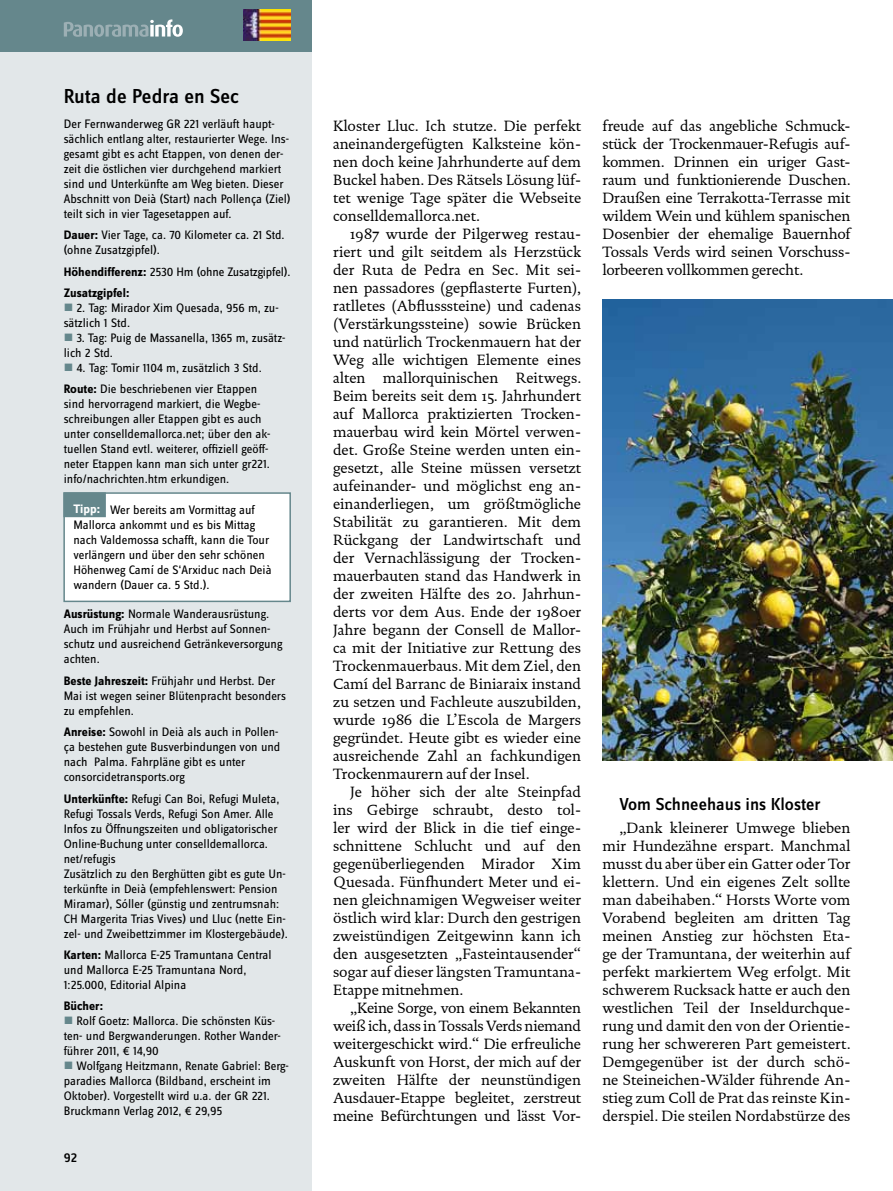
<style>
.page{position:relative;width:893px;height:1191px;background:#fff}
.page>*{position:absolute;margin:0;border:0;box-sizing:border-box;transform-origin:0 0}
.t1{font:500 21px "Zine Sans Dis";color:#000}
.t2{font:500 18px "Zine Sans Dis";color:#000}
.t3{font:15px/18px "DTL Documenta ST";letter-spacing:-.005em;color:#000;text-align:justify}
.t4{font:500 13.5px "Zine Sans Dis";color:#000}
.t5{font:12.75px/15px "Zine Sans Dis";color:#000}
.t6{font:700 12.75px/21.5px "Zine Sans Dis";color:#000}
.t7{font:700 12.75px "Zine Sans Dis";color:#fff}
.s1{font-weight:700}
.s2{font-weight:400}
.s3{color:#65878c}
</style>
<div class="page">
<div style="left:0;top:0;width:312px;height:1191px;background:#e2e7e9"></div>
<div style="left:0;top:0;width:312px;height:51px;background:#65878c"></div>
<svg style="left:64px;top:19px;width:119px;height:18px"></svg>
<img style="left:244px;top:9px;width:47px;height:32px">
<img style="left:602px;top:300px;width:291px;height:461px">
<div style="left:64px;top:493px;width:226px;height:108px;background:#fff"></div>
<div style="left:63px;top:492px;width:228px;height:110px;border:2px solid #65878c"></div>
<div style="left:64px;top:493px;width:41px;height:23px;background:#65878c"></div>
<div style="left:63px;top:492px;width:43px;height:25px;border:2px solid #65878c"></div>
<h1 class="t1" style="left:64px;top:85px;width:177px">Ruta de Pedra en Sec</h1>
<p class="t5" style="left:64px;top:117px;width:228px">Der Fernwanderweg GR 221 verläuft haupt&shy;sächlich entlang alter, restaurierter Wege. Ins&shy;gesamt gibt es acht Etappen, von denen der&shy;zeit die östlichen vier durchgehend markiert sind und Unterkünfte am Weg bieten. Dieser Abschnitt von Deià (Start) nach Pollença (Ziel) teilt sich in vier Tagesetappen auf.</p>
<p class="t5" style="left:64px;top:228px;width:222px"><span class="s1">Dauer:</span> Vier Tage, ca. 70 Kilometer ca. 21 Std. (ohne Zusatzgipfel).</p>
<p class="t6" style="left:64px;top:261px;width:228px">Höhendifferenz: <span class="s2">2530 Hm (ohne Zusatzgipfel).<br></span>Zusatzgipfel:</p>
<p class="t5" style="left:64px;top:301px;width:216px"><span class="s3">■</span> 2. Tag: Mirador Xim Quesada, 956 m, zu&shy;sätzlich 1 Std.</p>
<p class="t5" style="left:64px;top:331px;width:223px"><span class="s3">■</span> 3. Tag: Puig de Massanella, 1365 m, zusätz&shy;lich 2 Std.</p>
<p class="t5" style="left:64px;top:358px;width:199px;line-height:21.5px"><span class="s3">■</span> 4. Tag: Tomir 1104 m, zusätzlich 3 Std.<br><span class="s1">Route:</span> Die beschriebenen vier Etappen</p>
<p class="t5" style="left:64px;top:397px;width:208px">sind hervorragend markiert, die Wegbe&shy;schreibungen aller Etappen gibt es auch unter conselldemallorca.net; über den ak&shy;tuellen Stand evtl. weiterer, offiziell geöff-- neter Etappen kann man sich unter gr221. info/nachrichten.htm erkundigen.</p>
<p class="t7" style="left:73px;top:502px;width:28px">Tipp:</p>
<p class="t5" style="left:73px;top:503px;width:200px;text-indent:37px">Wer bereits am Vormittag auf Mallorca ankommt und es bis Mittag nach Valdemossa schafft, kann die Tour verlängern und über den sehr schönen Höhenweg Camí de S‘Arxiduc nach Deià wandern (Dauer ca. 5 Std.).</p>
<p class="t5" style="left:64px;top:607px;width:220px"><span class="s1">Ausrüstung:</span> Normale Wanderausrüstung.<br>Auch im Frühjahr und Herbst auf Sonnen&shy;schutz und ausreichend Getränkeversorgung achten.</p>
<p class="t5" style="left:64px;top:674px;width:224px"><span class="s1">Beste Jahreszeit:</span> Frühjahr und Herbst. Der<br>Mai ist wegen seiner Blütenpracht besonders zu empfehlen.</p>
<p class="t5" style="left:64px;top:725px;width:218px"><span class="s1">Anreise:</span> Sowohl in Deià als auch in Pollen&shy;ça bestehen gute Busverbindungen von und nach Palma. Fahrpläne gibt es unter consorcidetransports.org</p>
<p class="t5" style="left:64px;top:791px;width:225px"><span class="s1">Unterkünfte:</span> Refugi Can Boi, Refugi Muleta, Refugi Tossals Verds, Refugi Son Amer. Alle Infos zu Öffnungszeiten und obligatorischer Online-Buchung unter conselldemallorca. net/refugis<br>Zusätzlich zu den Berghütten gibt es gute Un&shy;terkünfte in Deià (empfehlenswert: Pension Miramar), Sóller (günstig und zentrumsnah:<br>CH Margerita Trias Vives) und Lluc (nette Ein&shy;zel- und Zweibettzimmer im Klostergebäude).</p>
<p class="t5" style="left:64px;top:948px;width:209px"><span class="s1">Karten:</span> Mallorca E-25 Tramuntana Central und Mallorca E-25 Tramuntana Nord,<br>1:25.000, Editorial Alpina</p>
<p class="t6" style="left:64px;top:996px;width:41px">Bücher:</p>
<p class="t5" style="left:64px;top:1014px;width:219px"><span class="s3">■</span> Rolf Goetz: Mallorca. Die schönsten Küs&shy;ten- und Bergwanderungen. Rother Wander&shy;führer 2011, € 14,90</p>
<p class="t5" style="left:64px;top:1059px;width:227px"><span class="s3">■</span> Wolfgang Heitzmann, Renate Gabriel: Berg&shy;paradies Mallorca (Bildband, erscheint im Oktober). Vorgestellt wird u.a. der GR 221.<br>Bruckmann Verlag 2012, € 29,95</p>
<p class="t4" style="left:64px;top:1150px;width:15px">92</p>
<p class="t3" style="left:333px;top:117px;width:250px">Kloster Lluc. Ich stutze. Die perfekt aneinandergefügten Kalksteine kön&shy;nen doch keine Jahrhunderte auf dem Buckel haben. Des Rätsels Lösung lüf&shy;tet wenige Tage später die Webseite conselldemallorca.net.</p>
<p class="t3" style="left:333px;top:225px;width:250px;text-indent:17px">1987 wurde der Pilgerweg restau&shy;riert und gilt seitdem als Herzstück der Ruta de Pedra en Sec. Mit sei&shy;nen passadores (gepflasterte Furten), ratlletes (Abflusssteine) und cadenas (Verstärkungssteine) sowie Brücken und natürlich Trockenmauern hat der Weg alle wichtigen Elemente eines alten mallorquinischen Reitwegs.<br>Beim bereits seit dem 15. Jahrhundert auf Mallorca praktizierten Trocken&shy;mauerbau wird kein Mörtel verwen&shy;det. Große Steine werden unten ein&shy;gesetzt, alle Steine müssen versetzt aufeinander- und möglichst eng an&shy;einanderliegen, um größtmögliche Stabilität zu garantieren. Mit dem Rückgang der Landwirtschaft und der Vernachlässigung der Trocken&shy;mauerbauten stand das Handwerk in der zweiten Hälfte des 20. Jahrhun&shy;derts vor dem Aus. Ende der 1980er Jahre begann der Consell de Mallor&shy;ca mit der Initiative zur Rettung des Trockenmauerbaus. Mit dem Ziel, den Camí del Barranc de Biniaraix instand zu setzen und Fachleute auszubilden, wurde 1986 die L’Escola de Margers gegründet. Heute gibt es wieder eine ausreichende Zahl an fachkundigen Trockenmaurern auf der Insel.</p>
<p class="t3" style="left:333px;top:783px;width:250px;text-indent:17px">Je höher sich der alte Steinpfad ins Gebirge schraubt, desto tol&shy;ler wird der Blick in die tief einge&shy;schnittene Schlucht und auf den gegenüberliegenden Mirador Xim Quesada. Fünfhundert Meter und ei&shy;nen gleichnamigen Wegweiser weiter östlich wird klar: Durch den gestrigen zweistündigen Zeitgewinn kann ich den ausgesetzten „Fasteintausender“ sogar auf dieser längsten Tramuntana-Etappe mitnehmen.</p>
<p class="t3" style="left:333px;top:999px;width:250px;text-indent:17px">„Keine Sorge, von einem Bekannten weiß ich, dass in Tossals Verds niemand weitergeschickt wird.“ Die erfreuliche Auskunft von Horst, der mich auf der zweiten Hälfte der neunstündigen Ausdauer-Etappe begleitet, zerstreut meine Befürchtungen und lässt Vor-</p>
<p class="t3" style="left:602px;top:117px;width:250px">freude auf das angebliche Schmuck&shy;stück der Trockenmauer-Refugis auf&shy;kommen. Drinnen ein uriger Gast&shy;raum und funktionierende Duschen.<br>Draußen eine Terrakotta-Terrasse mit wildem Wein und kühlem spanischen Dosenbier der ehemalige Bauernhof Tossals Verds wird seinen Vorschuss&shy;lorbeeren vollkommen gerecht.</p>
<p class="t2" style="left:619px;top:795px;width:203px">Vom Schneehaus ins Kloster</p>
<p class="t3" style="left:602px;top:819px;width:250px;text-indent:17px">„Dank kleinerer Umwege blieben mir Hundezähne erspart. Manchmal musst du aber über ein Gatter oder Tor klettern. Und ein eigenes Zelt sollte man dabeihaben.“ Horsts Worte vom Vorabend begleiten am dritten Tag meinen Anstieg zur höchsten Eta&shy;ge der Tramuntana, der weiterhin auf perfekt markiertem Weg erfolgt. Mit schwerem Rucksack hatte er auch den westlichen Teil der Inseldurchque&shy;rung und damit den von der Orientie&shy;rung her schwereren Part gemeistert.<br>Demgegenüber ist der durch schö&shy;ne Steineichen-Wälder führende An&shy;stieg zum Coll de Prat das reinste Kin&shy;derspiel. Die steilen Nordabstürze des</p>
</div>
